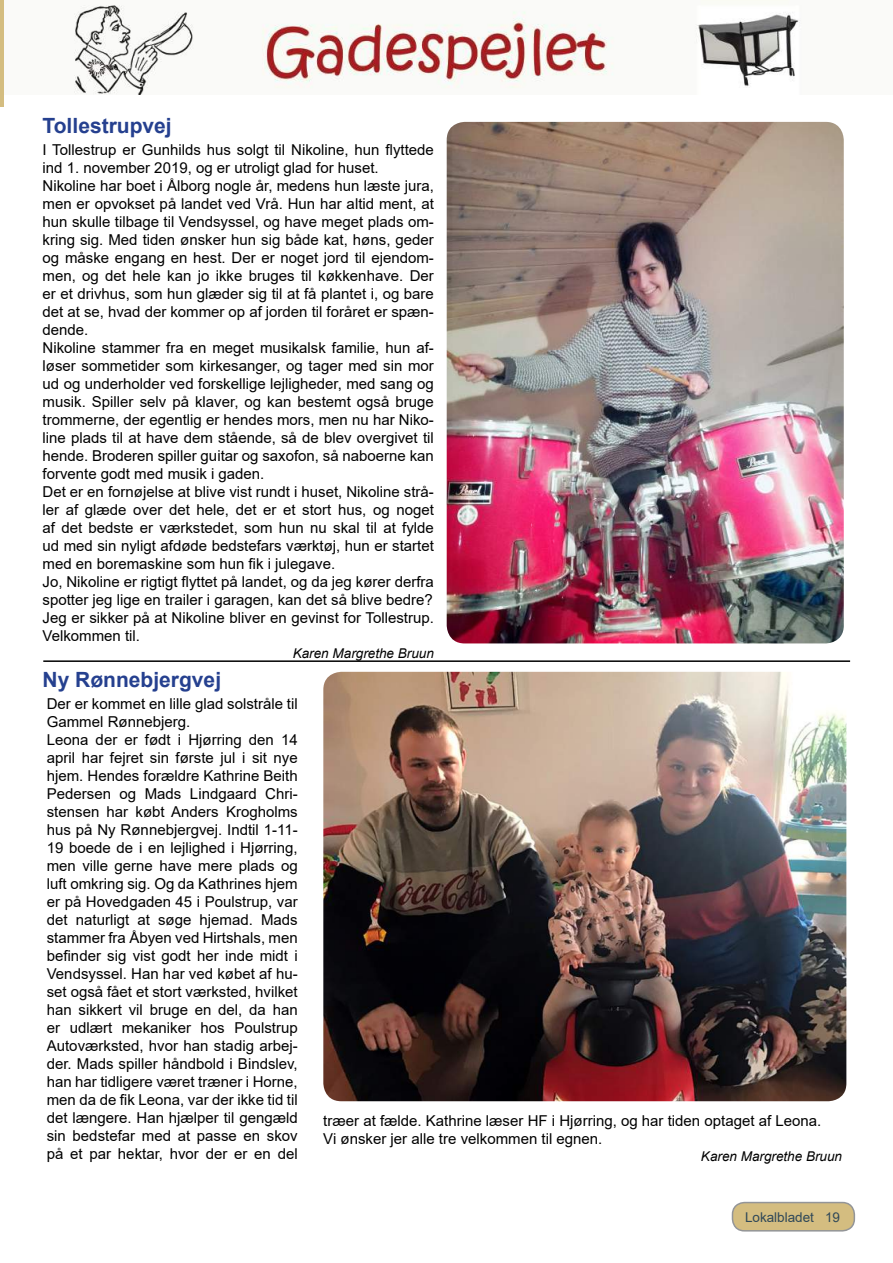
<style>
.page{position:relative;width:893px;height:1263px;background:#fff}
.page>*{position:absolute;margin:0;border:0;box-sizing:border-box;transform-origin:0 0}
.t1{font:700 21px "Arial";color:#25408f}
.t2{font:15px/18px "Arial";color:#000}
.t3{font:italic 13.5px "Arial";color:#000}
.t4{font:13.5px "Arial";color:#2f4858}
</style>
<div class="page">
<div style="left:732px;top:1203px;width:122px;height:28px;background:#d4bd80;border-radius:12px"></div>
<div style="left:731px;top:1202px;width:124px;height:30px;border:1px solid #939598;border-radius:12px"></div>
<img style="left:74px;top:0;width:726px;height:95px">
<hr style="left:0;top:0;width:4px;height:106px;background:#d4bd80">
<img style="left:446px;top:122px;width:397px;height:521px;border-radius:18px">
<hr style="left:43px;top:660px;width:807px;height:2px;background:#000">
<img style="left:323px;top:672px;width:523px;height:429px;border-radius:18px">
<h1 class="t1" style="left:43px;top:117px;width:131px">Tollestrupvej</h1>
<p class="t2" style="left:43px;top:142px;width:393px">I Tollestrup er Gunhilds hus solgt til Nikoline, hun flyttede ind 1. november 2019, og er utroligt glad for huset.<br>Nikoline har boet i Ålborg nogle år, medens hun læste jura, men er opvokset på landet ved Vrå. Hun har altid ment, at hun skulle tilbage til Vendsyssel, og have meget plads om&shy;kring sig. Med tiden ønsker hun sig både kat, høns, geder og måske engang en hest. Der er noget jord til ejendom&shy;men, og det hele kan jo ikke bruges til køkkenhave. Der er et drivhus, som hun glæder sig til at få plantet i, og bare det at se, hvad der kommer op af jorden til foråret er spæn&shy;dende.<br>Nikoline stammer fra en meget musikalsk familie, hun af&shy;løser sommetider som kirkesanger, og tager med sin mor ud og underholder ved forskellige lejligheder, med sang og musik. Spiller selv på klaver, og kan bestemt også bruge trommerne, der egentlig er hendes mors, men nu har Niko&shy;line plads til at have dem stående, så de blev overgivet til hende. Broderen spiller guitar og saxofon, så naboerne kan forvente godt med musik i gaden.<br>Det er en fornøjelse at blive vist rundt i huset, Nikoline strå&shy;ler af glæde over det hele, det er et stort hus, og noget af det bedste er værkstedet, som hun nu skal til at fylde ud med sin nyligt afdøde bedstefars værktøj, hun er startet med en boremaskine som hun fik i julegave.<br>Jo, Nikoline er rigtigt flyttet på landet, og da jeg kører derfra spotter jeg lige en trailer i garagen, kan det så blive bedre?<br>Jeg er sikker på at Nikoline bliver en gevinst for Tollestrup.<br>Velkommen til.</p>
<p class="t3" style="left:293px;top:648px;width:143px">Karen Margrethe Bruun</p>
<p class="t2" style="left:47px;top:696px;width:252px">Der er kommet en lille glad solstråle til Gammel Rønnebjerg.<br>Leona der er født i Hjørring den 14 april har fejret sin første jul i sit nye hjem. Hendes forældre Kathrine Beith Pedersen og Mads Lindgaard Chri&shy;stensen har købt Anders Krogholms hus på Ny Rønnebjergvej. Indtil 1-11- 19 boede de i en lejlighed i Hjørring, men ville gerne have mere plads og luft omkring sig. Og da Kathrines hjem er på Hovedgaden 45 i Poulstrup, var det naturligt at søge hjemad. Mads stammer fra Åbyen ved Hirtshals, men befinder sig vist godt her inde midt i Vendsyssel. Han har ved købet af hu&shy;set også fået et stort værksted, hvilket han sikkert vil bruge en del, da han er udlært mekaniker hos Poulstrup Autoværksted, hvor han stadig arbej&shy;der. Mads spiller håndbold i Bindslev, han har tidligere været træner i Horne, men da de fik Leona, var der ikke tid til det længere. Han hjælper til gengæld sin bedstefar med at passe en skov på et par hektar, hvor der er en del</p>
<h1 class="t1" style="left:43px;top:671px;width:180px">Ny Rønnebjergvej</h1>
<p class="t2" style="left:323px;top:1113px;width:499px">træer at fælde. Kathrine læser HF i Hjørring, og har tiden optaget af Leona.<br>Vi ønsker jer alle tre velkommen til egnen.</p>
<p class="t3" style="left:701px;top:1151px;width:143px">Karen Margrethe Bruun</p>
<p class="t4" style="left:745px;top:1212px;width:97px">Lokalbladet 19</p>
</div>
